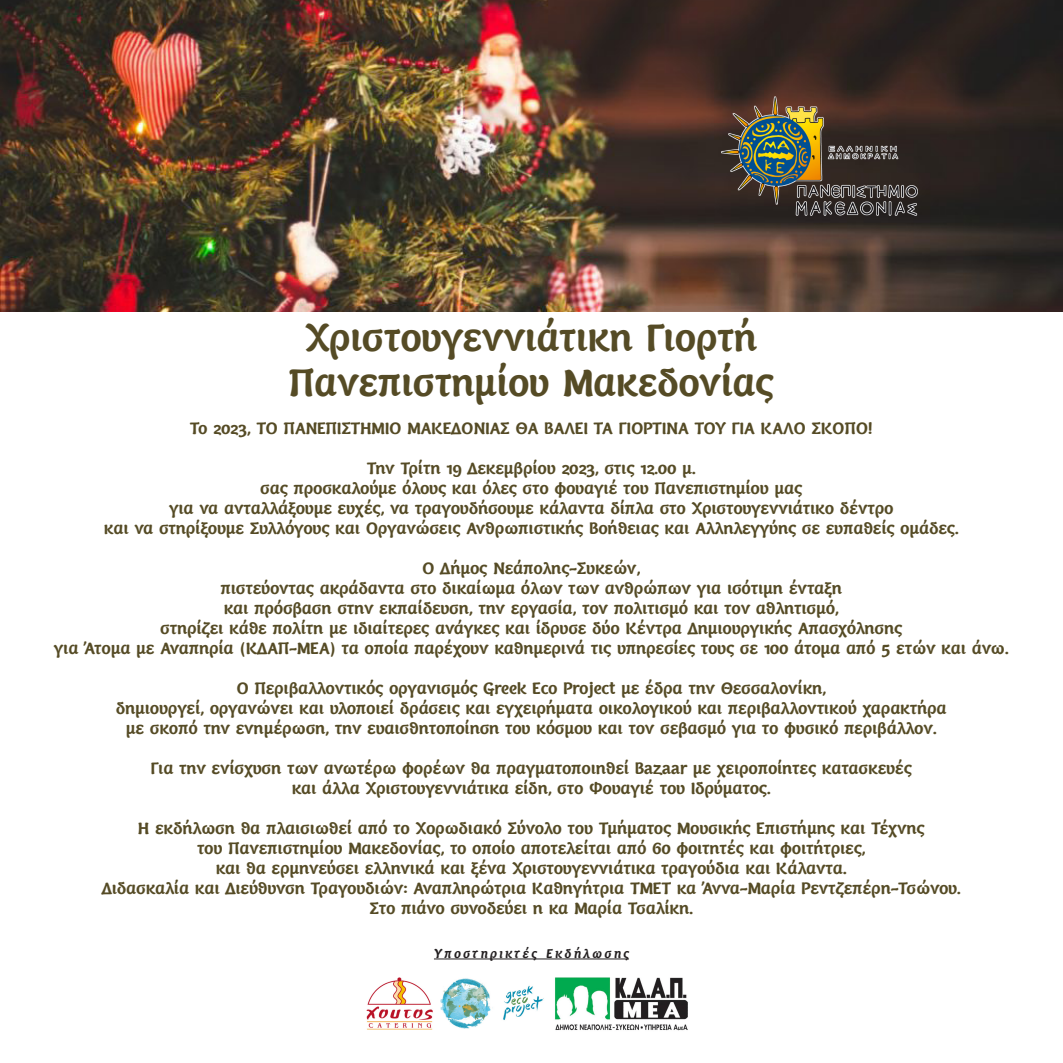
<style>
.page{position:relative;width:1063px;height:1063px;background:#fff}
.page>*{position:absolute;margin:0;border:0;box-sizing:border-box;transform-origin:0 0}
.t1{font:700 37.5px/45px "PF Armonia";color:#554b25;text-align:center}
.t2{font:700 16.25px/20px "PF Armonia";color:#554b25;text-align:center}
.t3{font:italic 700 12.5px "PF Armonia";letter-spacing:.21em;color:#231f20}
</style>
<div class="page">
<img style="left:0;top:0;width:1063px;height:312px">
<hr style="left:434px;top:959px;width:195px;height:1px;background:#231f20">
<img style="left:366px;top:977px;width:322px;height:54px">
<img style="left:718px;top:94px;width:203px;height:124px">
<h1 class="t1" style="left:289px;top:316px;width:486px">Χριστουγεννιάτικη Γιορτή<br>Πανεπιστημίου Μακεδονίας</h1>
<p class="t2" style="left:190px;top:419px;width:684px">Το 2023, ΤΟ ΠΑΝΕΠΙΣΤΗΜΙΟ ΜΑΚΕΔΟΝΙΑΣ ΘΑ ΒΑΛΕΙ ΤΑ ΓΙΟΡΤΙΝΑ ΤΟΥ ΓΙΑ ΚΑΛΟ ΣΚΟΠΟ!</p>
<p class="t2" style="left:104px;top:459px;width:856px">Την Τρίτη 19 Δεκεμβρίου 2023, στις 12.00 μ.<br>σας προσκαλούμε όλους και όλες στο φουαγιέ του Πανεπιστημίου μας<br>για να ανταλλάξουμε ευχές, να τραγουδήσουμε κάλαντα δίπλα στο Χριστουγεννιάτικο δέντρο<br>και να στηρίξουμε Συλλόγους και Οργανώσεις Ανθρωπιστικής Βοήθειας και Αλληλεγγύης σε ευπαθείς ομάδες.</p>
<p class="t2" style="left:54px;top:559px;width:956px">O Δήμος Νεάπολης-Συκεών,<br>πιστεύοντας ακράδαντα στο δικαίωμα όλων των ανθρώπων για ισότιμη ένταξη<br>και πρόσβαση στην εκπαίδευση, την εργασία, τον πολιτισμό και τον αθλητισμό,<br>στηρίζει κάθε πολίτη με ιδιαίτερες ανάγκες και ίδρυσε δύο Κέντρα Δημιουργικής Απασχόλησης<br>για Άτομα με Αναπηρία (ΚΔΑΠ-ΜΕΑ) τα οποία παρέχουν καθημερινά τις υπηρεσίες τους σε 100 άτομα από 5 ετών και άνω.</p>
<p class="t2" style="left:116px;top:679px;width:832px">Ο Περιβαλλοντικός οργανισμός Greek Eco Project με έδρα την Θεσσαλονίκη,<br>δημιουργεί, οργανώνει και υλοποιεί δράσεις και εγχειρήματα οικολογικού και περιβαλλοντικού χαρακτήρα με σκοπό την ενημέρωση, την ευαισθητοποίηση του κόσμου και τον σεβασμό για το φυσικό περιβάλλον.</p>
<p class="t2" style="left:151px;top:759px;width:763px">Για την ενίσχυση των ανωτέρω φορέων θα πραγματοποιηθεί Βazaar με χειροποίητες κατασκευές και άλλα Χριστουγεννιάτικα είδη, στο Φουαγιέ του Ιδρύματος.</p>
<p class="t2" style="left:102px;top:819px;width:861px">Η εκδήλωση θα πλαισιωθεί από το Χορωδιακό Σύνολο του Τμήματος Μουσικής Επιστήμης και Τέχνης<br>του Πανεπιστημίου Μακεδονίας, το οποίο αποτελείται από 60 φοιτητές και φοιτήτριες,<br>και θα ερμηνεύσει ελληνικά και ξένα Χριστουγεννιάτικα τραγούδια και Κάλαντα.<br>Διδασκαλία και Διεύθυνση Τραγουδιών: Αναπληρώτρια Καθηγήτρια ΤΜΕΤ κα Άννα-Μαρία Ρεντζεπέρη-Τσώνου.<br>Στο πιάνο συνοδεύει η κα Μαρία Τσαλίκη.</p>
<p class="t3" style="left:434px;top:946px;width:197px">Υποστηρικτές Εκδήλωσης</p>
</div>
